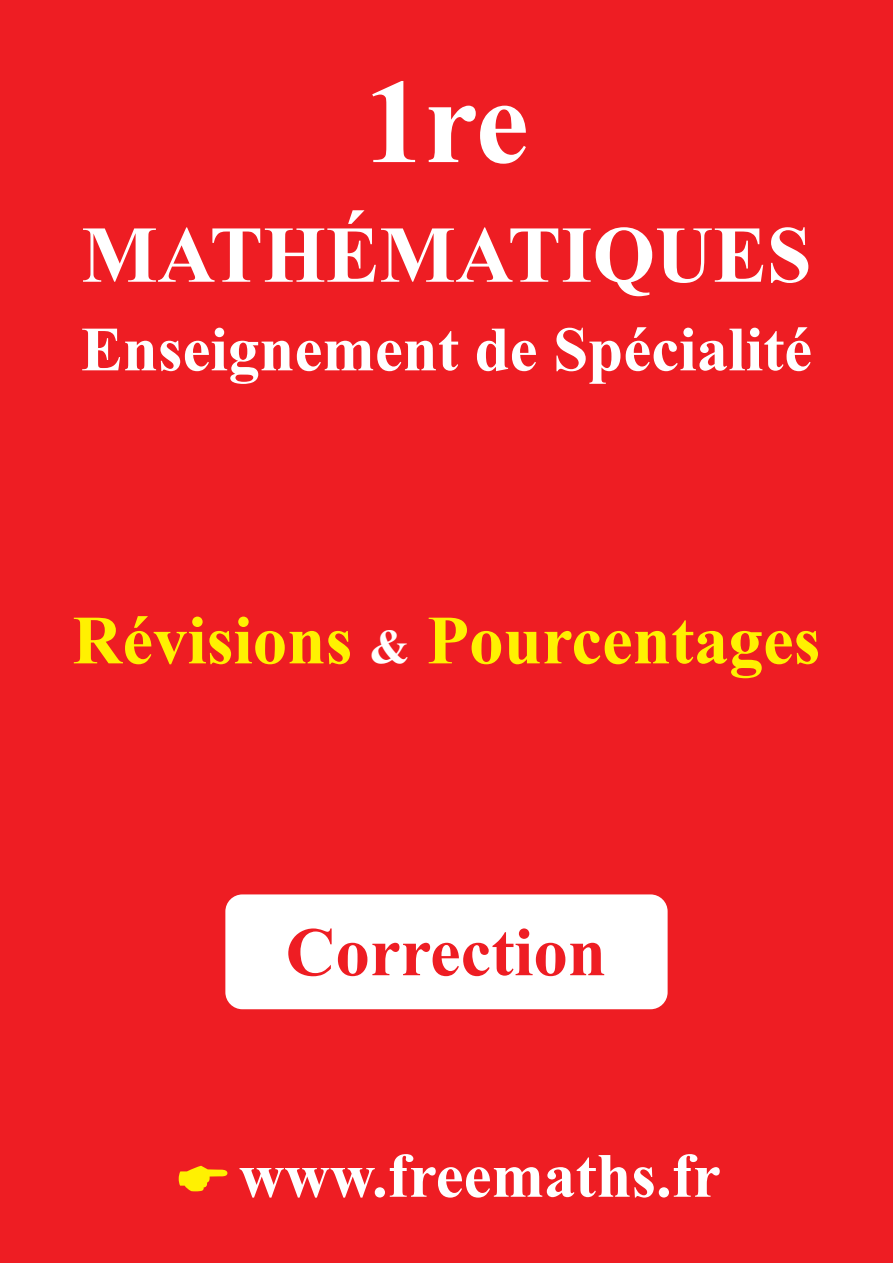
<style>
.page{position:relative;width:893px;height:1263px;background:#ee1d23}
.page>*{position:absolute;margin:0;border:0;box-sizing:border-box;transform-origin:0 0}
.t1{font:700 120px "Times New Roman";color:#fff}
.t2{font:700 80.4px "Times New Roman";color:#fff}
.t3{font:700 69px "Times New Roman";color:#fff101}
.t4{font:700 69px "Times New Roman";color:#ee1d23}
.t5{font:700 63px "Times New Roman";color:#fff}
.s1{font-size:48px;color:#fff}
</style>
<div class="page">
<div style="left:225px;top:894px;width:443px;height:115px;background:#fff;border-radius:17px"></div>
<h1 class="t1" style="left:364px;top:39px;width:166px">1re</h1>
<p class="t2" style="left:81px;top:199px;width:732px">MATHÉMATIQUES</p>
<p class="t5" style="left:81px;top:306px;width:733px">Enseignement de Spécialité</p>
<p class="t3" style="left:73px;top:592px;width:749px">Révisions <span class="s1">&amp;</span> Pourcentages</p>
<p class="t4" style="left:286px;top:904px;width:322px">Correction</p>
<p class="t5" style="left:239px;top:1132px;width:483px">www.freemaths.fr</p>
</div>
